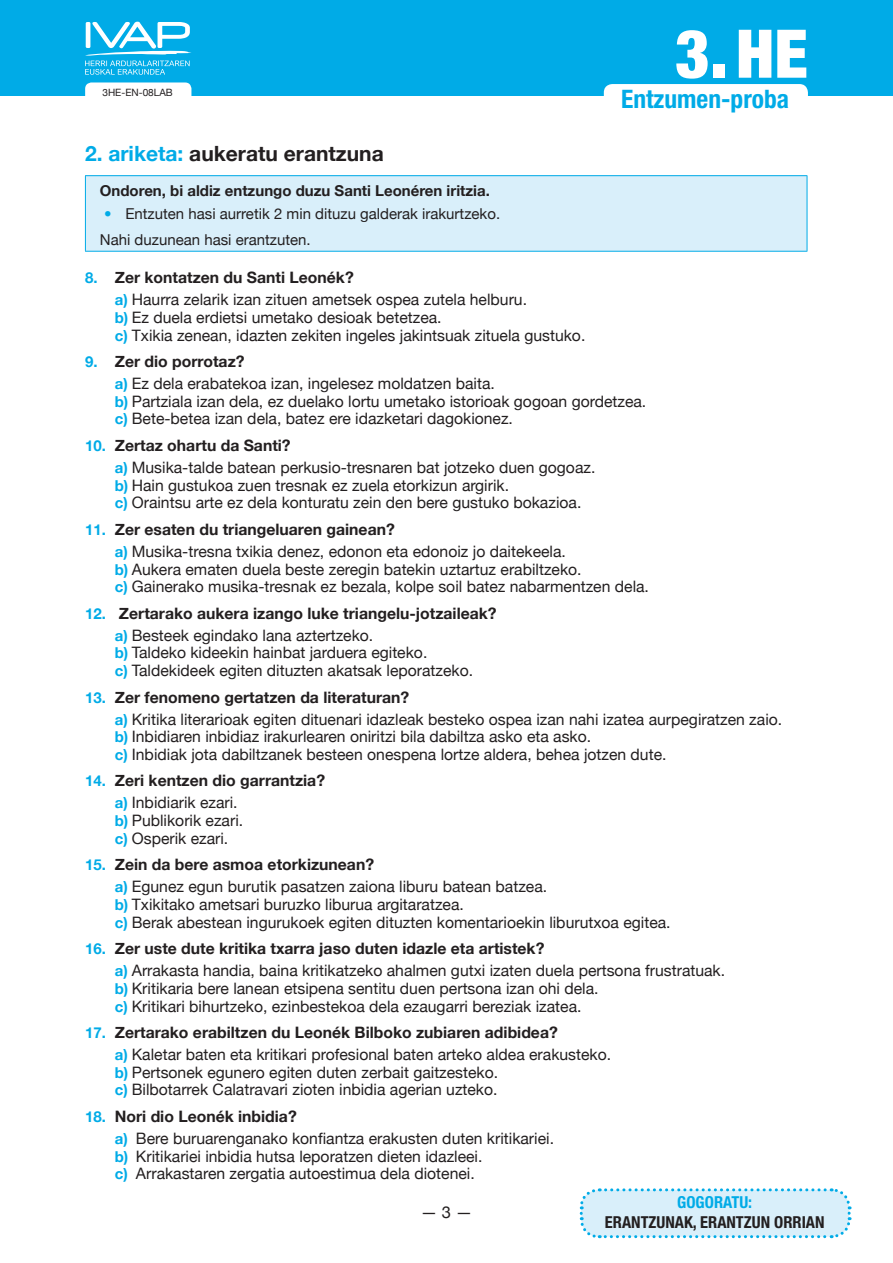
<style>
.page{position:relative;width:893px;height:1263px;background:#fff}
.page>*{position:absolute;margin:0;border:0;box-sizing:border-box;transform-origin:0 0}
.t1{font:900 condensed 67.2px "Helvetica Neue LT Pro";color:#fff}
.t2{font:700 condensed 25.5px "Helvetica Neue LT Pro";color:#00abe7}
.AriketaIzenburua{font:700 21px "Helvetica Neue";color:#231f20}
.t3{font:700 condensed 16.5px "Helvetica Neue LT Pro";color:#231f20}
.t4{font:700 condensed 16.5px "Helvetica Neue LT Pro";color:#00abe7}
.t5{font:16.5px "Helvetica Neue";color:#231f20}
.Erantzuna{font:15.75px "Helvetica Neue";color:#231f20}
.Galdera{font:700 15.75px "Helvetica Neue";color:#231f20}
.Ariketenazalpena{font:15px "Helvetica Neue";color:#231f20}
.Ariketenazalpena-2{font:700 15px "Helvetica Neue";color:#231f20}
.t6{font:10.05px "Helvetica Neue";color:#231f20}
.s1{color:#00abe7}
.s2{font-weight:700;color:#00abe7}
.s3{font-size:15px;color:#00abe7}
.s4{font-weight:700;font-size:15px;color:#00abe7}
</style>
<div class="page">
<div style="left:0;top:0;width:893px;height:96px;background:#00abe7"></div>
<svg style="left:85px;top:22px;width:106px;height:53px"></svg>
<div style="left:604px;top:84px;width:204px;height:27px;background:#fff;border-radius:9px"></div>
<div style="left:85px;top:82px;width:106px;height:20px;background:#fff;border-radius:6px"></div>
<svg style="left:579px;top:1188px;width:273px;height:51px;background:#d1edf9"></svg>
<div style="left:85px;top:176px;width:722px;height:75px;background:#d9effa"></div>
<hr style="left:85px;top:175px;width:722px;height:1px;background:#00abe7">
<hr style="left:85px;top:176px;width:1px;height:75px;background:#00abe7">
<hr style="left:807px;top:176px;width:1px;height:75px;background:#00abe7">
<hr style="left:85px;top:251px;width:722px;height:1px;background:#00abe7">
<p class="t6" style="left:102px;top:86px;width:72px">3HE-EN-08LAB</p>
<h1 class="t1" style="left:675px;top:12px;width:134px">3.HE</h1>
<h2 class="t2" style="left:621px;top:83px;width:169px">Entzumen-proba</h2>
<p class="AriketaIzenburua" style="left:85px;top:140px;width:300px"><span class="s1">2. ariketa:</span> aukeratu erantzuna</p>
<p class="Ariketenazalpena-2" style="left:100px;top:182px;width:392px">Ondoren, bi aldiz entzungo duzu Santi Leonéren iritzia.</p>
<p class="Ariketenazalpena" style="left:104px;top:204px;width:398px"><span class="s2">•</span> Entzuten hasi aurretik 2 min dituzu galderak irakurtzeko.</p>
<p class="Ariketenazalpena" style="left:100px;top:231px;width:212px">Nahi duzunean hasi erantzuten.</p>
<p class="Galdera" style="left:85px;top:268px;width:270px"><span class="s3">8.</span> Zer kontatzen du Santi Leonék?</p>
<p class="Erantzuna" style="left:115px;top:290px;width:414px"><span class="s4">a)</span> Haurra zelarik izan zituen ametsek ospea zutela helburu.</p>
<p class="Erantzuna" style="left:115px;top:308px;width:328px"><span class="s4">b)</span> Ez duela erdietsi umetako desioak betetzea.</p>
<p class="Erantzuna" style="left:115px;top:326px;width:472px"><span class="s4">c)</span> Txikia zenean, idazten zekiten ingeles jakintsuak zituela gustuko.</p>
<p class="Galdera" style="left:85px;top:352px;width:161px"><span class="s3">9.</span> Zer dio porrotaz?</p>
<p class="Erantzuna" style="left:115px;top:374px;width:382px"><span class="s4">a)</span> Ez dela erabatekoa izan, ingelesez moldatzen baita.</p>
<p class="Erantzuna" style="left:115px;top:392px;width:533px"><span class="s4">b)</span> Partziala izan dela, ez duelako lortu umetako istorioak gogoan gordetzea.</p>
<p class="Erantzuna" style="left:115px;top:409px;width:400px"><span class="s4">c)</span> Bete-betea izan dela, batez ere idazketari dagokionez.</p>
<p class="Galdera" style="left:85px;top:436px;width:207px"><span class="s3">10.</span> Zertaz ohartu da Santi?</p>
<p class="Erantzuna" style="left:115px;top:458px;width:482px"><span class="s4">a)</span> Musika-talde batean perkusio-tresnaren bat jotzeko duen gogoaz.</p>
<p class="Erantzuna" style="left:115px;top:476px;width:396px"><span class="s4">b)</span> Hain gustukoa zuen tresnak ez zuela etorkizun argirik.</p>
<p class="Erantzuna" style="left:115px;top:493px;width:468px"><span class="s4">c)</span> Oraintsu arte ez dela konturatu zein den bere gustuko bokazioa.</p>
<p class="Galdera" style="left:85px;top:519px;width:311px"><span class="s3">11.</span> Zer esaten du triangeluaren gainean?</p>
<p class="Erantzuna" style="left:115px;top:542px;width:453px"><span class="s4">a)</span> Musika-tresna txikia denez, edonon eta edonoiz jo daitekeela.</p>
<p class="Erantzuna" style="left:115px;top:559px;width:468px"><span class="s4">b)</span> Aukera ematen duela beste zeregin batekin uztartuz erabiltzeko.</p>
<p class="Erantzuna" style="left:115px;top:577px;width:536px"><span class="s4">c)</span> Gainerako musika-tresnak ez bezala, kolpe soil batez nabarmentzen dela.</p>
<p class="Galdera" style="left:85px;top:603px;width:413px"><span class="s3">12.</span> Zertarako aukera izango luke triangelu-jotzaileak?</p>
<p class="Erantzuna" style="left:115px;top:626px;width:260px"><span class="s4">a)</span> Besteek egindako lana aztertzeko.</p>
<p class="Erantzuna" style="left:115px;top:643px;width:314px"><span class="s4">b)</span> Taldeko kideekin hainbat jarduera egiteko.</p>
<p class="Erantzuna" style="left:115px;top:661px;width:360px"><span class="s4">c)</span> Taldekideek egiten dituzten akatsak leporatzeko.</p>
<p class="Galdera" style="left:85px;top:687px;width:326px"><span class="s3">13.</span> Zer fenomeno gertatzen da literaturan?</p>
<p class="Erantzuna" style="left:115px;top:709px;width:669px"><span class="s4">a)</span> Kritika literarioak egiten dituenari idazleak besteko ospea izan nahi izatea aurpegiratzen zaio.</p>
<p class="Erantzuna" style="left:115px;top:727px;width:478px"><span class="s4">b)</span> Inbidiaren inbidiaz irakurlearen oniritzi bila dabiltza asko eta asko.</p>
<p class="Erantzuna" style="left:115px;top:745px;width:553px"><span class="s4">c)</span> Inbidiak jota dabiltzanek besteen onespena lortze aldera, behea jotzen dute.</p>
<p class="Galdera" style="left:85px;top:771px;width:242px"><span class="s3">14.</span> Zeri kentzen dio garrantzia?</p>
<p class="Erantzuna" style="left:115px;top:793px;width:124px"><span class="s4">a)</span> Inbidiarik ezari.</p>
<p class="Erantzuna" style="left:115px;top:811px;width:130px"><span class="s4">b)</span> Publikorik ezari.</p>
<p class="Erantzuna" style="left:115px;top:829px;width:115px"><span class="s4">c)</span> Osperik ezari.</p>
<p class="Galdera" style="left:85px;top:855px;width:291px"><span class="s3">15.</span> Zein da bere asmoa etorkizunean?</p>
<p class="Erantzuna" style="left:115px;top:877px;width:434px"><span class="s4">a)</span> Egunez egun burutik pasatzen zaiona liburu batean batzea.</p>
<p class="Erantzuna" style="left:115px;top:895px;width:351px"><span class="s4">b)</span> Txikitako ametsari buruzko liburua argitaratzea.</p>
<p class="Erantzuna" style="left:115px;top:913px;width:557px"><span class="s4">c)</span> Berak abestean ingurukoek egiten dituzten komentarioekin liburutxoa egitea.</p>
<p class="Galdera" style="left:85px;top:939px;width:461px"><span class="s3">16.</span> Zer uste dute kritika txarra jaso duten idazle eta artistek?</p>
<p class="Erantzuna" style="left:115px;top:961px;width:612px"><span class="s4">a)</span> Arrakasta handia, baina kritikatzeko ahalmen gutxi izaten duela pertsona frustratuak.</p>
<p class="Erantzuna" style="left:115px;top:979px;width:485px"><span class="s4">b)</span> Kritikaria bere lanean etsipena sentitu duen pertsona izan ohi dela.</p>
<p class="Erantzuna" style="left:115px;top:996px;width:468px"><span class="s4">c)</span> Kritikari bihurtzeko, ezinbestekoa dela ezaugarri bereziak izatea.</p>
<p class="Galdera" style="left:85px;top:1023px;width:474px"><span class="s3">17.</span> Zertarako erabiltzen du Leonék Bilboko zubiaren adibidea?</p>
<p class="Erantzuna" style="left:115px;top:1045px;width:498px"><span class="s4">a)</span> Kaletar baten eta kritikari profesional baten arteko aldea erakusteko.</p>
<p class="Erantzuna" style="left:115px;top:1063px;width:385px"><span class="s4">b)</span> Pertsonek egunero egiten duten zerbait gaitzesteko.</p>
<p class="Erantzuna" style="left:115px;top:1080px;width:384px"><span class="s4">c)</span> Bilbotarrek Calatravari zioten inbidia agerian uzteko.</p>
<p class="Galdera" style="left:85px;top:1106px;width:213px"><span class="s3">18.</span> Nori dio Leonék inbidia?</p>
<p class="Erantzuna" style="left:115px;top:1129px;width:441px"><span class="s4">a)</span> Bere buruarenganako konfiantza erakusten duten kritikariei.</p>
<p class="Erantzuna" style="left:115px;top:1146px;width:369px"><span class="s4">b)</span> Kritikariei inbidia hutsa leporatzen dieten idazleei.</p>
<p class="Erantzuna" style="left:115px;top:1164px;width:361px"><span class="s4">c)</span> Arrakastaren zergatia autoestimua dela diotenei.</p>
<p class="t5" style="left:421px;top:1202px;width:53px">— 3 —</p>
<p class="t4" style="left:677px;top:1192px;width:76px">GOGORATU:</p>
<p class="t3" style="left:605px;top:1212px;width:221px">ERANTZUNAK, ERANTZUN ORRIAN</p>
</div>
